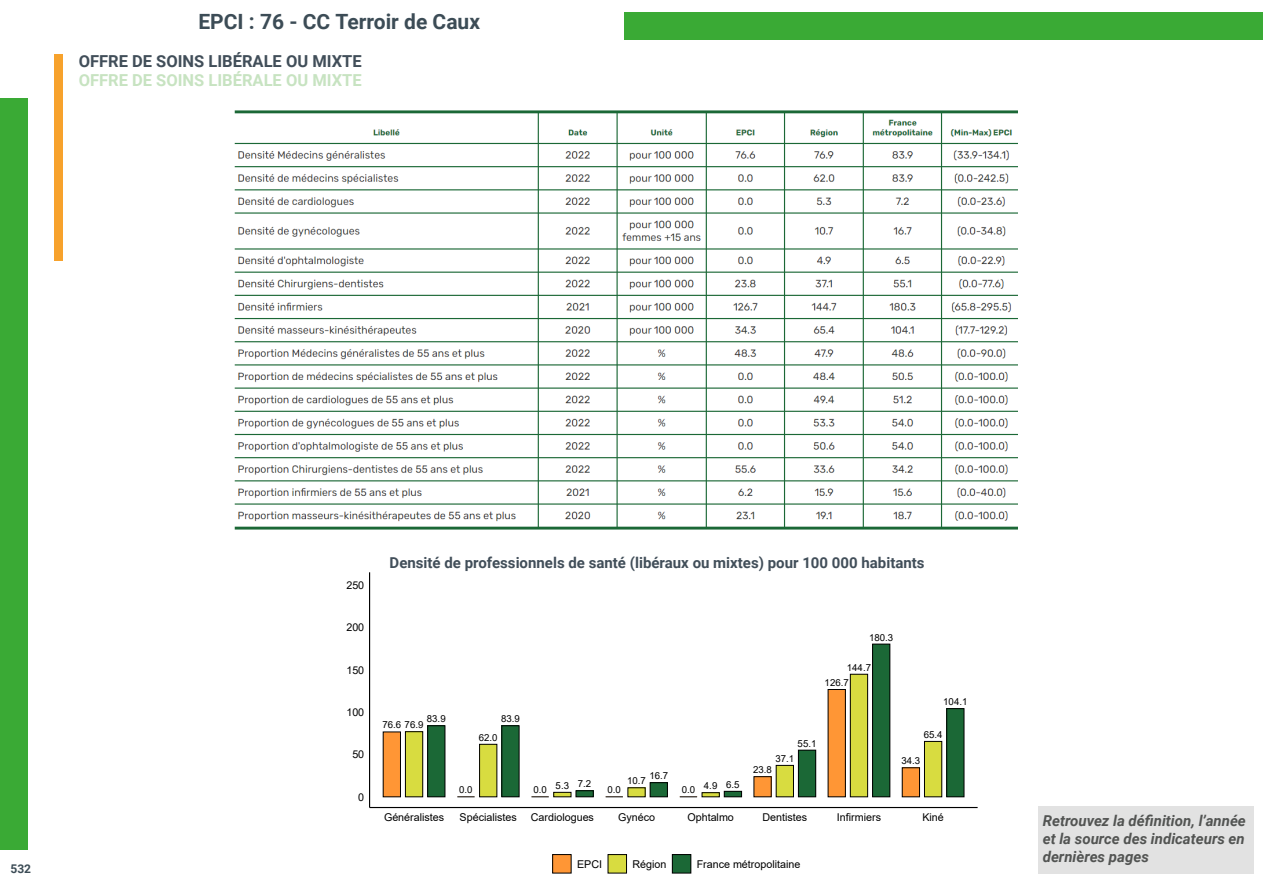
<style>
.page{position:relative;width:1263px;height:893px;background:#fff}
.page>*{position:absolute;margin:0;border:0;box-sizing:border-box;transform-origin:0 0}
.t1{font:700 21px "Roboto";color:#3c4c56}
.t2{font:700 16.5px "Roboto";color:#414e59}
.t3{font:700 16.5px "Roboto";color:#c7e3c1}
.t4{font:italic 700 15px/18px "Roboto";color:#515250;text-align:justify}
.t5{font:700 15px "Roboto";color:#414e59}
.t6{font:700 12px "Roboto";color:#3c4c56}
.t7{font:10.8px "Arial";color:#000}
.t8{font:9.6px "Arial";color:#000}
</style>
<div class="page">
<div style="left:624px;top:13px;width:639px;height:27px;background:#3aaa35"></div>
<div style="left:1px;top:99px;width:27px;height:751px;background:#3aaa35"></div>
<div style="left:54px;top:54px;width:9px;height:206px;background:#f7a22c"></div>
<img style="left:234px;top:110px;width:784px;height:420px">
<div style="left:383px;top:732px;width:17px;height:65px;background:#ff9635"></div>
<svg style="left:457px;top:797px;width:18px;height:1px"></svg>
<svg style="left:531px;top:797px;width:18px;height:1px"></svg>
<svg style="left:606px;top:797px;width:17px;height:1px"></svg>
<svg style="left:680px;top:797px;width:17px;height:1px"></svg>
<div style="left:754px;top:777px;width:17px;height:20px;background:#ff9635"></div>
<div style="left:828px;top:689px;width:17px;height:108px;background:#ff9635"></div>
<div style="left:902px;top:768px;width:17px;height:29px;background:#ff9635"></div>
<div style="left:405px;top:732px;width:18px;height:65px;background:#d8dc40"></div>
<div style="left:405px;top:732px;width:18px;height:65px;border:1px solid #000"></div>
<div style="left:480px;top:744px;width:17px;height:53px;background:#d8dc40"></div>
<div style="left:554px;top:792px;width:17px;height:5px;background:#d8dc40"></div>
<div style="left:554px;top:792px;width:17px;height:5px;border:1px solid #000"></div>
<div style="left:628px;top:788px;width:17px;height:9px;background:#d8dc40"></div>
<div style="left:776px;top:765px;width:17px;height:32px;background:#d8dc40"></div>
<div style="left:850px;top:674px;width:18px;height:123px;background:#d8dc40"></div>
<div style="left:850px;top:674px;width:18px;height:123px;border:1px solid #000"></div>
<div style="left:924px;top:741px;width:18px;height:56px;background:#d8dc40"></div>
<div style="left:924px;top:741px;width:18px;height:56px;border:1px solid #000"></div>
<div style="left:428px;top:726px;width:17px;height:71px;background:#1b6836"></div>
<div style="left:428px;top:726px;width:17px;height:71px;border:1px solid #000"></div>
<div style="left:502px;top:726px;width:17px;height:71px;background:#1b6836"></div>
<div style="left:576px;top:791px;width:17px;height:6px;background:#1b6836"></div>
<div style="left:576px;top:791px;width:17px;height:6px;border:1px solid #000"></div>
<div style="left:650px;top:783px;width:17px;height:14px;background:#1b6836"></div>
<div style="left:650px;top:783px;width:17px;height:14px;border:1px solid #000"></div>
<div style="left:724px;top:791px;width:17px;height:6px;background:#1b6836"></div>
<div style="left:724px;top:791px;width:17px;height:6px;border:1px solid #000"></div>
<div style="left:798px;top:750px;width:18px;height:47px;background:#1b6836"></div>
<div style="left:798px;top:750px;width:18px;height:47px;border:1px solid #000"></div>
<div style="left:872px;top:644px;width:18px;height:153px;background:#1b6836"></div>
<div style="left:872px;top:644px;width:18px;height:153px;border:1px solid #000"></div>
<div style="left:947px;top:709px;width:17px;height:88px;background:#1b6836"></div>
<div style="left:947px;top:709px;width:17px;height:88px;border:1px solid #000"></div>
<hr style="left:369px;top:572px;width:1px;height:235px;background:#000">
<hr style="left:370px;top:807px;width:607px;height:1px;background:#000">
<div style="left:553px;top:854px;width:18px;height:19px;background:#ff9635"></div>
<div style="left:608px;top:854px;width:18px;height:19px;background:#d8dc40"></div>
<div style="left:672px;top:854px;width:19px;height:19px;background:#1b6836"></div>
<div style="left:672px;top:854px;width:19px;height:19px;border:1px solid #000"></div>
<div style="left:1038px;top:806px;width:216px;height:68px;background:#e2e2e2"></div>
<p class="t1" style="left:198px;top:7px;width:283px">EPCI : 76 - CC Terroir de Caux</p>
<p class="t2" style="left:79px;top:49px;width:285px">OFFRE DE SOINS LIBÉRALE OU MIXTE</p>
<p class="t3" style="left:79px;top:68px;width:285px">OFFRE DE SOINS LIBÉRALE OU MIXTE</p>
<p class="t6" style="left:11px;top:860px;width:22px">532</p>
<p class="t7" style="left:346px;top:578px;width:19px">250</p>
<p class="t7" style="left:346px;top:620px;width:19px">200</p>
<p class="t7" style="left:346px;top:662px;width:19px">150</p>
<p class="t7" style="left:346px;top:705px;width:19px">100</p>
<p class="t7" style="left:352px;top:747px;width:13px">50</p>
<p class="t7" style="left:358px;top:789px;width:7px">0</p>
<p class="t5" style="left:390px;top:552px;width:536px">Densité de professionnels de santé (libéraux ou mixtes) pour 100 000 habitants</p>
<p class="t8" style="left:869px;top:631px;width:26px">180.3</p>
<p class="t8" style="left:847px;top:661px;width:26px">144.7</p>
<p class="t8" style="left:427px;top:712px;width:20px">83.9</p>
<p class="t8" style="left:501px;top:712px;width:20px">83.9</p>
<p class="t8" style="left:382px;top:718px;width:43px">76.6 76.9</p>
<p class="t8" style="left:479px;top:731px;width:20px">62.0</p>
<p class="t8" style="left:649px;top:769px;width:20px">16.7</p>
<p class="t8" style="left:627px;top:774px;width:20px">10.7</p>
<p class="t8" style="left:578px;top:777px;width:15px">7.2</p>
<p class="t8" style="left:556px;top:779px;width:15px">5.3</p>
<p class="t8" style="left:459px;top:783px;width:15px">0.0</p>
<p class="t8" style="left:533px;top:783px;width:15px">0.0</p>
<p class="t8" style="left:607px;top:783px;width:15px">0.0</p>
<p class="t8" style="left:682px;top:783px;width:15px">0.0</p>
<p class="t8" style="left:704px;top:779px;width:15px">4.9</p>
<p class="t8" style="left:726px;top:778px;width:15px">6.5</p>
<p class="t8" style="left:825px;top:676px;width:26px">126.7</p>
<p class="t8" style="left:798px;top:737px;width:20px">55.1</p>
<p class="t8" style="left:775px;top:752px;width:20px">37.1</p>
<p class="t8" style="left:753px;top:763px;width:20px">23.8</p>
<p class="t8" style="left:943px;top:695px;width:26px">104.1</p>
<p class="t8" style="left:924px;top:728px;width:20px">65.4</p>
<p class="t8" style="left:901px;top:754px;width:20px">34.3</p>
<p class="t7" style="left:384px;top:809px;width:62px">Généralistes</p>
<p class="t7" style="left:460px;top:809px;width:59px">Spécialistes</p>
<p class="t7" style="left:531px;top:809px;width:65px">Cardiologues</p>
<p class="t7" style="left:618px;top:809px;width:38px">Gynéco</p>
<p class="t7" style="left:687px;top:809px;width:48px">Ophtalmo</p>
<p class="t7" style="left:762px;top:809px;width:46px">Dentistes</p>
<p class="t7" style="left:837px;top:809px;width:46px">Infirmiers</p>
<p class="t7" style="left:922px;top:809px;width:23px">Kiné</p>
<p class="t7" style="left:577px;top:856px;width:27px">EPCI</p>
<p class="t7" style="left:632px;top:856px;width:36px">Région</p>
<p class="t7" style="left:697px;top:856px;width:105px">France métropolitaine</p>
<p class="t4" style="left:1043px;top:811px;width:205px">Retrouvez la définition, l’année et la source des indicateurs en dernières pages</p>
</div>
